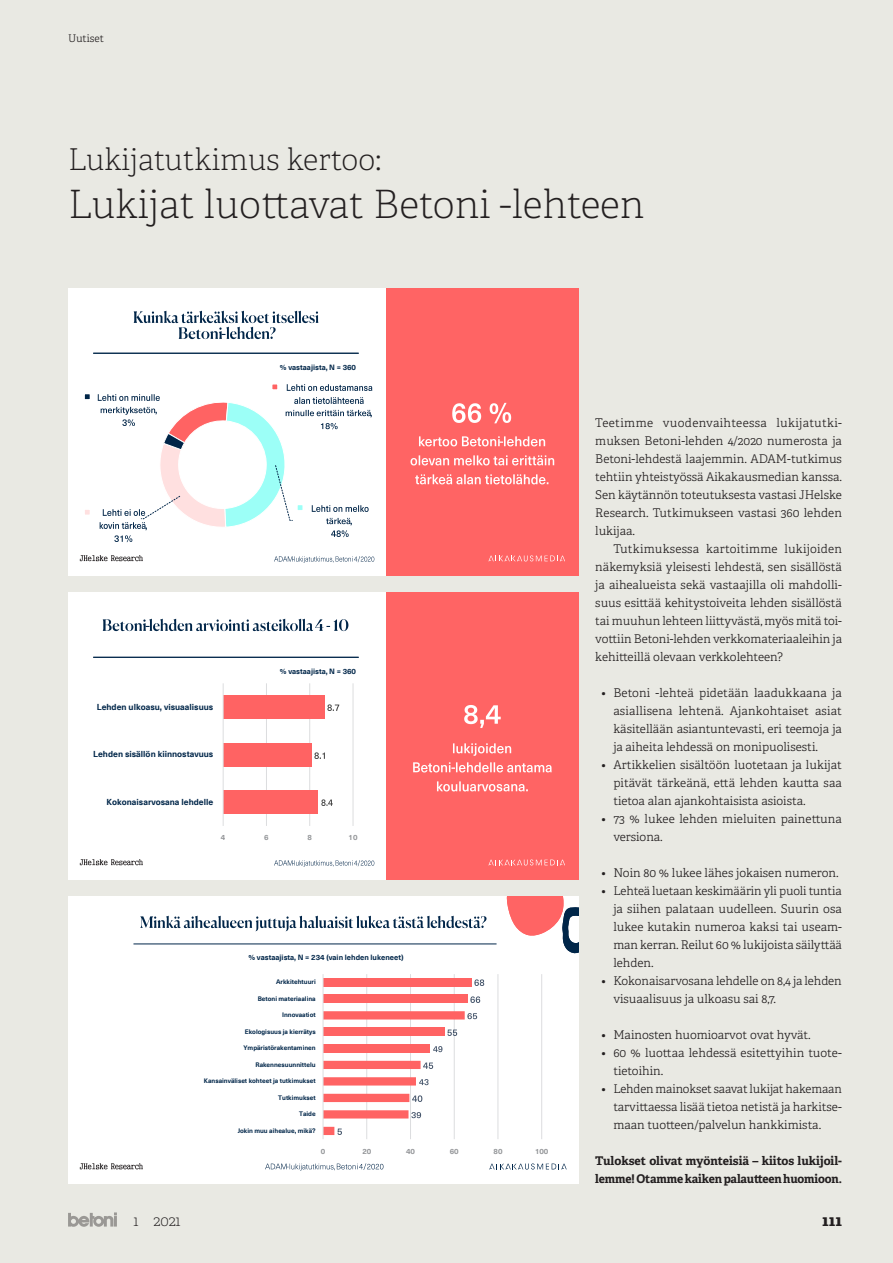
<style>
.page{position:relative;width:893px;height:1263px;background:#e9e9e3}
.page>*{position:absolute;margin:0;border:0;box-sizing:border-box;transform-origin:0 0}
.otsikko-1{font:100 39px "Adelle";color:#231f20}
.otsikko-1-pieni{font:100 30px "Adelle";color:#231f20}
.t1{font:100 15px "Adelle";color:#231f20}
.t2{font:800 15px "Adelle";color:#231f20}
.leipä{font:300 12px/18px "Adelle";color:#231f20;text-align:justify}
.leipä-1{font:300 12px/18px "Adelle";color:#231f20;text-align:justify}
.leipä-1-2{font:700 12px/18px "Adelle";letter-spacing:-.01em;color:#231f20}
.t3{font:300 10.5px "Adelle";color:#231f20}
.t4{font:700 8.55px "Neue Haas Unica W1 G";color:#002649}
.t5{font:700 7.5px "Neue Haas Unica W1 G";color:#002649}
.t6{font:700 7.5px "Neue Haas Unica W1 G";color:#939598}
.t7{font:700 6.45px "Neue Haas Unica W1 G";color:#002649}
</style>
<div class="page">
<svg style="left:68px;top:1212px;width:49px;height:15px"></svg>
<div style="left:68px;top:288px;width:510px;height:287px;background:#fff"></div>
<img style="left:274px;top:556px;width:18px;height:6px">
<img style="left:294px;top:556px;width:40px;height:7px">
<img style="left:335px;top:556px;width:18px;height:6px">
<img style="left:354px;top:556px;width:21px;height:7px">
<svg style="left:80px;top:555px;width:63px;height:6px"></svg>
<div style="left:386px;top:288px;width:192px;height:287px;background:#ff6464"></div>
<hr style="left:93px;top:353px;width:266px;height:1px;background:#002649">
<svg style="left:488px;top:556px;width:77px;height:5px"></svg>
<svg style="left:272px;top:384px;width:6px;height:6px"></svg>
<img style="left:286px;top:384px;width:87px;height:7px">
<img style="left:294px;top:397px;width:70px;height:7px">
<img style="left:303px;top:409px;width:68px;height:9px">
<img style="left:321px;top:423px;width:17px;height:7px">
<img style="left:311px;top:505px;width:58px;height:7px">
<img style="left:327px;top:517px;width:24px;height:9px">
<img style="left:331px;top:530px;width:18px;height:8px">
<div style="left:84px;top:509px;width:7px;height:6px;border:1px solid #fff"></div>
<img style="left:102px;top:509px;width:39px;height:10px">
<img style="left:99px;top:522px;width:42px;height:7px">
<img style="left:115px;top:535px;width:18px;height:8px">
<div style="left:84px;top:393px;width:7px;height:7px;border:1px solid #fff"></div>
<img style="left:98px;top:394px;width:62px;height:7px">
<img style="left:100px;top:406px;width:41px;height:9px">
<svg style="left:141px;top:400px;width:162px;height:131px"></svg>
<img style="left:123px;top:419px;width:12px;height:8px">
<img style="left:133px;top:310px;width:186px;height:14px">
<img style="left:179px;top:322px;width:43px;height:18px">
<img style="left:222px;top:322px;width:4px;height:13px">
<img style="left:226px;top:322px;width:57px;height:18px">
<img style="left:452px;top:402px;width:60px;height:22px">
<img style="left:419px;top:436px;width:81px;height:11px">
<img style="left:504px;top:436px;width:42px;height:11px">
<img style="left:410px;top:455px;width:145px;height:11px">
<img style="left:415px;top:474px;width:134px;height:11px">
<div style="left:68px;top:592px;width:510px;height:287px;background:#fff"></div>
<img style="left:274px;top:860px;width:18px;height:6px">
<img style="left:294px;top:860px;width:40px;height:7px">
<img style="left:335px;top:860px;width:18px;height:6px">
<img style="left:354px;top:860px;width:21px;height:7px">
<svg style="left:80px;top:859px;width:63px;height:6px"></svg>
<div style="left:386px;top:592px;width:192px;height:287px;background:#ff6464"></div>
<hr style="left:93px;top:657px;width:266px;height:1px;background:#002649">
<svg style="left:488px;top:860px;width:77px;height:5px"></svg>
<img style="left:103px;top:619px;width:43px;height:13px">
<img style="left:146px;top:619px;width:4px;height:12px">
<img style="left:150px;top:618px;width:163px;height:14px">
<img style="left:315px;top:619px;width:34px;height:13px">
<img style="left:327px;top:619px;width:8px;height:13px">
<img style="left:464px;top:705px;width:37px;height:23px">
<img style="left:453px;top:743px;width:59px;height:13px">
<img style="left:413px;top:762px;width:38px;height:11px">
<img style="left:455px;top:762px;width:97px;height:11px">
<img style="left:437px;top:781px;width:91px;height:11px">
<hr style="left:266px;top:683px;width:1px;height:143px;background:#dcdddf">
<hr style="left:309px;top:683px;width:1px;height:143px;background:#dcdddf">
<hr style="left:353px;top:683px;width:1px;height:143px;background:#dcdddf">
<div style="left:223px;top:695px;width:101px;height:24px;background:#ff6363"></div>
<div style="left:223px;top:743px;width:88px;height:23px;background:#ff6363"></div>
<div style="left:223px;top:790px;width:95px;height:24px;background:#ff6363"></div>
<hr style="left:223px;top:683px;width:1px;height:143px;background:#dcdddf">
<img style="left:328px;top:704px;width:12px;height:7px">
<img style="left:314px;top:752px;width:11px;height:7px">
<img style="left:321px;top:799px;width:12px;height:7px">
<div style="left:68px;top:896px;width:510px;height:287px;background:#fff"></div>
<svg style="left:489px;top:1164px;width:77px;height:5px"></svg>
<img style="left:265px;top:1163px;width:22px;height:7px">
<img style="left:289px;top:1163px;width:48px;height:8px">
<img style="left:337px;top:1163px;width:21px;height:7px">
<img style="left:359px;top:1163px;width:25px;height:7px">
<svg style="left:80px;top:1163px;width:63px;height:7px"></svg>
<svg style="left:507px;top:896px;width:71px;height:57px"></svg>
<hr style="left:366px;top:974px;width:1px;height:165px;background:#dcdddf">
<hr style="left:410px;top:974px;width:1px;height:165px;background:#dcdddf">
<hr style="left:454px;top:974px;width:1px;height:165px;background:#dcdddf">
<hr style="left:498px;top:974px;width:1px;height:165px;background:#dcdddf">
<hr style="left:541px;top:974px;width:1px;height:165px;background:#dcdddf">
<div style="left:323px;top:978px;width:148px;height:8px;background:#ff6363"></div>
<div style="left:323px;top:995px;width:145px;height:8px;background:#ff6363"></div>
<hr style="left:323px;top:974px;width:1px;height:165px;background:#dcdddf">
<img style="left:474px;top:979px;width:11px;height:7px">
<img style="left:471px;top:996px;width:10px;height:7px">
<img style="left:468px;top:1013px;width:10px;height:7px">
<svg style="left:323px;top:1011px;width:142px;height:126px"></svg>
<img style="left:141px;top:915px;width:346px;height:17px">
<hr style="left:133px;top:944px;width:364px;height:1px;background:#002649">
<p class="t3" style="left:68px;top:32px;width:38px">Uutiset</p>
<p class="otsikko-1-pieni" style="left:68px;top:141px;width:315px">Lukijatutkimus kertoo:</p>
<p class="otsikko-1" style="left:68px;top:180px;width:578px">Lukijat luottavat Betoni -lehteen</p>
<p class="t5" style="left:280px;top:361px;width:78px">% vastaajista, N = 360</p>
<p class="t4" style="left:97px;top:700px;width:118px">Lehden ulkoasu, visuaalisuus</p>
<p class="t4" style="left:93px;top:747px;width:122px">Lehden sisällön kiinnostavuus</p>
<p class="t4" style="left:107px;top:795px;width:108px">Kokonaisarvosana lehdelle</p>
<p class="t5" style="left:280px;top:665px;width:78px">% vastaajista, N = 360</p>
<p class="t6" style="left:221px;top:832px;width:6px">4</p>
<p class="t6" style="left:264px;top:832px;width:6px">6</p>
<p class="t6" style="left:308px;top:832px;width:6px">8</p>
<p class="t6" style="left:349px;top:832px;width:10px">10</p>
<p class="t5" style="left:248px;top:951px;width:157px">% vastaajista, N = 234 (vain lehden lukeneet)</p>
<p class="t7" style="left:276px;top:977px;width:41px">Arkkitehtuuri</p>
<p class="t7" style="left:258px;top:993px;width:60px">Betoni materiaalina</p>
<p class="t7" style="left:282px;top:1010px;width:35px">Innovaatiot</p>
<p class="t7" style="left:245px;top:1026px;width:73px">Ekologisuus ja kierrätys</p>
<p class="t7" style="left:244px;top:1043px;width:74px">Ympäristörakentaminen</p>
<p class="t7" style="left:255px;top:1059px;width:62px">Rakennesuunnittelu</p>
<p class="t7" style="left:204px;top:1076px;width:113px">Kansainväliset kohteet ja tutkimukset</p>
<p class="t7" style="left:278px;top:1092px;width:39px">Tutkimukset</p>
<p class="t7" style="left:299px;top:1109px;width:18px">Taide</p>
<p class="t7" style="left:238px;top:1125px;width:80px">Jokin muu aihealue, mikä?</p>
<p class="t6" style="left:321px;top:1145px;width:6px">0</p>
<p class="t6" style="left:362px;top:1145px;width:10px">20</p>
<p class="t6" style="left:406px;top:1145px;width:10px">40</p>
<p class="t6" style="left:450px;top:1145px;width:10px">60</p>
<p class="t6" style="left:493px;top:1145px;width:10px">80</p>
<p class="t6" style="left:535px;top:1145px;width:15px">100</p>
<p class="leipä-1" style="left:595px;top:414px;width:248px">Teetimme vuodenvaihteessa lukijatutki&shy;muksen Betoni-lehden 4/2020 numerosta ja Betoni-lehdestä laajemmin. ADAM-tutkimus tehtiin yhteistyössä Aikakausmedian kanssa.<br>Sen käytännön toteutuksesta vastasi JHelske Research. Tutkimukseen vastasi 360 lehden lukijaa.</p>
<p class="leipä" style="left:595px;top:540px;width:248px;text-indent:18px">Tutkimuksessa kartoitimme lukijoiden näkemyksiä yleisesti lehdestä, sen sisällöstä ja aihealueista sekä vastaajilla oli mahdolli&shy;suus esittää kehitystoiveita lehden sisällöstä tai muuhun lehteen liittyvästä, myös mitä toi&shy;vottiin Betoni-lehden verkkomateriaaleihin ja kehitteillä olevaan verkkolehteen?</p>
<p class="leipä" style="left:613px;top:684px;width:230px;text-indent:-12px">• Betoni -lehteä pidetään laadukkaana ja asiallisena lehtenä. Ajankohtaiset asiat käsitellään asiantuntevasti, eri teemoja ja ja aiheita lehdessä on monipuolisesti.</p>
<p class="leipä" style="left:613px;top:756px;width:230px;text-indent:-12px">• Artikkelien sisältöön luotetaan ja lukijat pitävät tärkeänä, että lehden kautta saa tietoa alan ajankohtaisista asioista.</p>
<p class="leipä" style="left:613px;top:810px;width:230px;text-indent:-12px">• 73 % lukee lehden mieluiten painettuna versiona.</p>
<p class="leipä" style="left:601px;top:864px;width:239px">• Noin 80 % lukee lähes jokaisen numeron.</p>
<p class="leipä" style="left:613px;top:882px;width:230px;text-indent:-12px">• Lehteä luetaan keskimäärin yli puoli tuntia ja siihen palataan uudelleen. Suurin osa lukee kutakin numeroa kaksi tai useam&shy;man kerran. Reilut 60 % lukijoista säilyttää lehden.</p>
<p class="leipä" style="left:613px;top:972px;width:230px;text-indent:-12px">• Kokonaisarvosana lehdelle on 8,4 ja lehden visuaalisuus ja ulkoasu sai 8,7.</p>
<p class="leipä" style="left:601px;top:1026px;width:211px">• Mainosten huomioarvot ovat hyvät.</p>
<p class="leipä" style="left:613px;top:1044px;width:230px;text-indent:-12px">• 60 % luottaa lehdessä esitettyihin tuote&shy;tietoihin.</p>
<p class="leipä" style="left:613px;top:1080px;width:230px;text-indent:-12px">• Lehden mainokset saavat lukijat hakemaan tarvittaessa lisää tietoa netistä ja harkitse&shy;maan tuotteen/palvelun hankkimista.</p>
<p class="leipä-1-2" style="left:595px;top:1152px;width:248px">Tulokset olivat myönteisiä – kiitos lukijoil&shy;lemme! Otamme kaiken palautteen huomioon.</p>
<p class="t1" style="left:134px;top:1211px;width:49px">1 2021</p>
<p class="t2" style="left:822px;top:1211px;width:21px">111</p>
</div>
